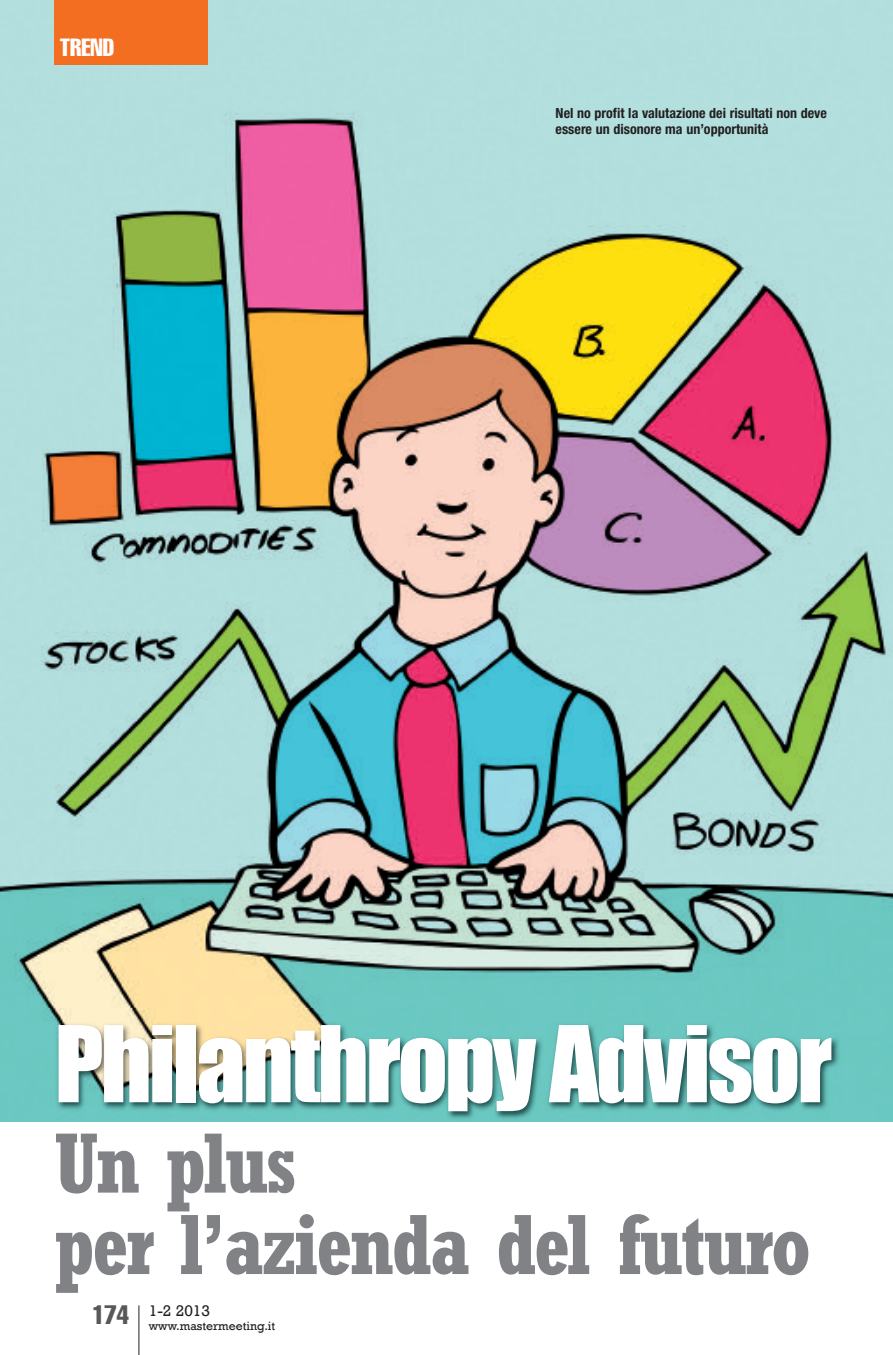
<style>
.page{position:relative;width:893px;height:1355px;background:#fff}
.page>*{position:absolute;margin:0;border:0;box-sizing:border-box;transform-origin:0 0}
.t1{font:97.65px "Impact";letter-spacing:-.03em;color:#fff}
.t2{font:700 condensed 84px/81.4px "Rockwell";letter-spacing:-.03em;color:#808285}
.t3{font:extra-condensed 24.5px "Helvetica";color:#fff}
.t4{font:15.75px "Rockwell";color:#231f20}
.t5{font:700 condensed 14px/15.8px "Helvetica Neue";color:#231f20}
.t6{font:12.25px "Rockwell";color:#231f20}
</style>
<div class="page">
<img style="left:0;top:0;width:893px;height:1121px">
<hr style="left:138px;top:1305px;width:1px;height:49px;background:#231f20">
<div style="left:55px;top:0;width:153px;height:64px;background:#f36e21"></div>
<img style="left:16px;top:1008px;width:873px;height:114px">
<img style="left:56px;top:1133px;width:238px;height:25px">
<h3 class="t3" style="left:60px;top:39px;width:56px">TREND</h3>
<p class="t5" style="left:556px;top:106px;width:273px">Nel no profit la valutazione dei risultati non deve essere un disonore ma un’opportunità</p>
<h1 class="t1" style="left:55px;top:1003px;width:779px">Philanthropy Advisor</h1>
<h2 class="t2" style="left:55px;top:1131px;width:758px">Un plus<br>per l’azienda del futuro</h2>
<p class="t4" style="left:149px;top:1300px;width:63px">1-2 2013</p>
<p class="t6" style="left:92px;top:1318px;width:184px"><sup>174</sup> www.mastermeeting.it</p>
</div>
